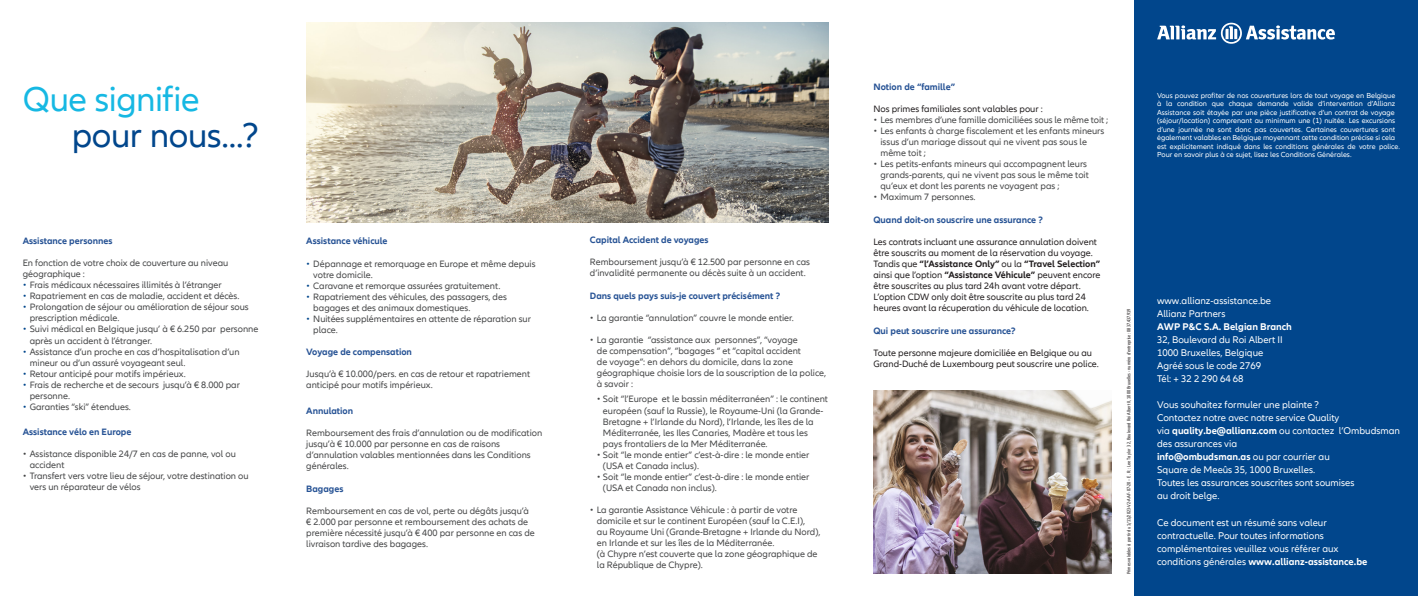
<style>
.page{position:relative;width:1418px;height:596px;background:#fff}
.page>*{position:absolute;margin:0;border:0;box-sizing:border-box;transform-origin:0 0}
.t1{font:35.4px "Allianz Neo";letter-spacing:-.01em;color:#01468c}
.t2{font:35.4px "Allianz Neo";letter-spacing:-.015em;color:#16b8e3}
.t3{font:10px/13px "Allianz Neo";color:#fff}
.t4{font:9.5px/11px "Allianz Neo";color:#454647}
.t5{font:9.5px/11.1px "Allianz Neo";color:#231f20}
.t6{font:700 9.5px "Allianz Neo";color:#275395}
.t7{font:7.5px/8.5px "Allianz Neo";color:#fff}
.t8{font:condensed 5px "Allianz Neo";color:#231f20}
.s1{color:#01468c}
.s2{font-weight:700}
</style>
<div class="page">
<div style="left:1134px;top:0;width:283px;height:595px;background:#01468c"></div>
<svg style="left:1157px;top:23px;width:177px;height:21px"></svg>
<img style="left:306px;top:23px;width:522px;height:199px">
<img style="left:873px;top:390px;width:238px;height:183px">
<p class="t2" style="left:23px;top:78px;width:178px">Que signifie</p>
<p class="t1" style="left:72px;top:115px;width:189px">pour nous...?</p>
<p class="t6" style="left:23px;top:235px;width:91px">Assistance personnes</p>
<p class="t4" style="left:23px;top:258px;width:207px">En fonction de votre choix de couverture au niveau géographique :</p>
<p class="t4" style="left:23px;top:280px;width:201px"><span class="s1">•</span> Frais médicaux nécessaires illimités à l’étranger</p>
<p class="t4" style="left:23px;top:291px;width:218px"><span class="s1">•</span> Rapatriement en cas de maladie, accident et décès.</p>
<p class="t4" style="left:30px;top:302px;width:220px;text-indent:-7px"><span class="s1">•</span> Prolongation de séjour ou amélioration de séjour sous prescription médicale.</p>
<p class="t4" style="left:30px;top:324px;width:230px;text-indent:-7px"><span class="s1">•</span> Suivi médical en Belgique jusqu’ à € 6.250 par personne après un accident à l’étranger.</p>
<p class="t4" style="left:30px;top:346px;width:211px;text-indent:-7px"><span class="s1">•</span> Assistance d’un proche en cas d’hospitalisation d’un mineur ou d’un assuré voyageant seul.</p>
<p class="t4" style="left:23px;top:368px;width:165px"><span class="s1">•</span> Retour anticipé pour motifs impérieux.</p>
<p class="t4" style="left:30px;top:379px;width:212px;text-indent:-7px"><span class="s1">•</span> Frais de recherche et de secours jusqu’à € 8.000 par personne.</p>
<p class="t4" style="left:23px;top:401px;width:110px"><span class="s1">•</span> Garanties “ski” étendues.</p>
<p class="t6" style="left:23px;top:426px;width:110px">Assistance vélo en Europe</p>
<p class="t4" style="left:30px;top:448px;width:208px;text-indent:-7px">• Assistance disponible 24/7 en cas de panne, vol ou accident</p>
<p class="t4" style="left:30px;top:470px;width:220px;text-indent:-7px">• Transfert vers votre lieu de séjour, votre destination ou vers un réparateur de vélos</p>
<p class="t6" style="left:306px;top:235px;width:83px">Assistance véhicule</p>
<p class="t4" style="left:313px;top:258px;width:224px;text-indent:-7px"><span class="s1">•</span> Dépannage et remorquage en Europe et même depuis votre domicile.</p>
<p class="t4" style="left:306px;top:280px;width:196px"><span class="s1">•</span> Caravane et remorque assurées gratuitement.</p>
<p class="t4" style="left:313px;top:291px;width:195px;text-indent:-7px"><span class="s1">•</span> Rapatriement des véhicules, des passagers, des bagages et des animaux domestiques.</p>
<p class="t4" style="left:313px;top:313px;width:219px;text-indent:-7px"><span class="s1">•</span> Nuitées supplémentaires en attente de réparation sur place.</p>
<p class="t6" style="left:306px;top:346px;width:107px">Voyage de compensation</p>
<p class="t4" style="left:306px;top:368px;width:225px">Jusqu’à € 10.000/pers. en cas de retour et rapatriement anticipé pour motifs impérieux.</p>
<p class="t6" style="left:306px;top:405px;width:48px">Annulation</p>
<p class="t4" style="left:306px;top:427px;width:237px">Remboursement des frais d’annulation ou de modification jusqu’à € 10.000 par personne en cas de raisons d’annulation valables mentionnées dans les Conditions générales.</p>
<p class="t6" style="left:306px;top:482px;width:39px">Bagages</p>
<p class="t4" style="left:306px;top:505px;width:230px">Remboursement en cas de vol, perte ou dégâts jusqu’à € 2.000 par personne et remboursement des achats de première nécessité jusqu’à € 400 par personne en cas de livraison tardive des bagages.</p>
<p class="t6" style="left:590px;top:234px;width:120px">Capital Accident de voyages</p>
<p class="t4" style="left:590px;top:256px;width:222px">Remboursement jusqu’à € 12.500 par personne en cas d’invalidité permanente ou décès suite à un accident.</p>
<p class="t6" style="left:590px;top:290px;width:192px">Dans quels pays suis-je couvert précisément ?</p>
<p class="t4" style="left:590px;top:313px;width:206px">• La garantie “annulation” couvre le monde entier.</p>
<p class="t4" style="left:597px;top:335px;width:231px;text-indent:-7px">• La garantie “assistance aux personnes”, “voyage<br>de compensation”, “bagages “ et “capital accident<br>de voyage”: en dehors du domicile, dans la zone géographique choisie lors de la souscription de la police, à savoir :</p>
<p class="t4" style="left:603px;top:394px;width:226px;text-indent:-6px">• Soit “l’Europe et le bassin méditerranéen” : le continent européen (sauf la Russie), le Royaume-Uni (la Grande-Bretagne + l’Irlande du Nord), l’Irlande, les îles de la Méditerranée, les Iles Canaries, Madère et tous les pays frontaliers de la Mer Méditerranée.</p>
<p class="t4" style="left:603px;top:449px;width:208px;text-indent:-6px">• Soit “le monde entier” c’est-à-dire : le monde entier (USA et Canada inclus).</p>
<p class="t4" style="left:603px;top:471px;width:208px;text-indent:-6px">• Soit “le monde entier” c’est-à-dire : le monde entier (USA et Canada non inclus).</p>
<p class="t4" style="left:597px;top:504px;width:225px;text-indent:-7px">• La garantie Assistance Véhicule : à partir de votre domicile et sur le continent Européen (sauf la C.E.I),<br>au Royaume Uni (Grande-Bretagne + Irlande du Nord), en Irlande et sur les îles de la Méditerranée.<br>(à Chypre n’est couverte que la zone géographique de la République de Chypre).</p>
<p class="t6" style="left:873px;top:81px;width:83px">Notion de “famille”</p>
<p class="t5" style="left:873px;top:103px;width:171px">Nos primes familiales sont valables pour :</p>
<p class="t4" style="left:873px;top:114px;width:236px">• Les membres d’une famille domiciliées sous le même toit ;</p>
<p class="t4" style="left:880px;top:125px;width:225px;text-indent:-7px">• Les enfants à charge fiscalement et les enfants mineurs issus d’un mariage dissout qui ne vivent pas sous le même toit ;</p>
<p class="t4" style="left:880px;top:158px;width:210px;text-indent:-7px">• Les petits-enfants mineurs qui accompagnent leurs grands-parents, qui ne vivent pas sous le même toit qu’eux et dont les parents ne voyagent pas ;</p>
<p class="t4" style="left:873px;top:191px;width:104px">• Maximum 7 personnes.</p>
<p class="t6" style="left:873px;top:214px;width:171px">Quand doit-on souscrire une assurance ?</p>
<p class="t5" style="left:873px;top:236px;width:229px">Les contrats incluant une assurance annulation doivent être souscrits au moment de la réservation du voyage.<br>Tandis que <span class="s2">“l’Assistance Only”</span> ou la <span class="s2">“Travel Selection” </span>ainsi que l’option <span class="s2">“Assistance Véhicule”</span> peuvent encore être souscrites au plus tard 24h avant votre départ.<br>L’option CDW only doit être souscrite au plus tard 24 heures avant la récuperation du véhicule de location.</p>
<p class="t6" style="left:873px;top:325px;width:144px">Qui peut souscrire une assurance?</p>
<p class="t5" style="left:873px;top:347px;width:227px">Toute personne majeure domiciliée en Belgique ou au<br>Grand-Duché de Luxembourg peut souscrire une police.</p>
<p class="t8" style="left:1126px;top:574px;width:267px;rotate:-90deg">Primes valables à partir du 1/11/2023-V2-AA-F-07-20 – E. R. : Lee Taylor 32, Boulevard Roi Albert II, 1000 Bruxelles - numéro d’entreprise : 0837.437.919</p>
<p class="t7" style="left:1157px;top:91px;width:244px">Vous pouvez profiter de nos couvertures lors de tout voyage en Belgique à la condition que chaque demande valide d’intervention d’Allianz Assistance soit étayée par une pièce justificative d’un contrat de voyage (séjour/location) comprenant au minimum une (1) nuitée. Les excursions d’une journée ne sont donc pas couvertes. Certaines couvertures sont également valables en Belgique moyennant cette condition précise si cela est explicitement indiqué dans les conditions générales de votre police.<br>Pour en savoir plus à ce sujet, lisez les Conditions Générales.</p>
<p class="t3" style="left:1157px;top:294px;width:136px">www.allianz-assistance.be<br>Allianz Partners<br><span class="s2">AWP P&amp;C S.A. Belgian Branch<br></span>32, Boulevard du Roi Albert II<br>1000 Bruxelles, Belgique<br>Agréé sous le code 2769<br>Tél: + 32 2 290 64 68</p>
<p class="t3" style="left:1157px;top:398px;width:244px">Vous souhaitez formuler une plainte ?<br>Contactez notre avec notre service Quality<br>via <span class="s2">quality.be@allianz.com</span> ou contactez l’Ombudsman des assurances via<br><span class="s2">info@ombudsman.as</span> ou par courrier au<br>Square de Meeûs 35, 1000 Bruxelles.<br>Toutes les assurances souscrites sont soumises<br>au droit belge.</p>
<p class="t3" style="left:1157px;top:515px;width:212px">Ce document est un résumé sans valeur contractuelle. Pour toutes informations complémentaires veuillez vous référer aux conditions générales <span class="s2">www.allianz-assistance.be</span></p>
</div>
